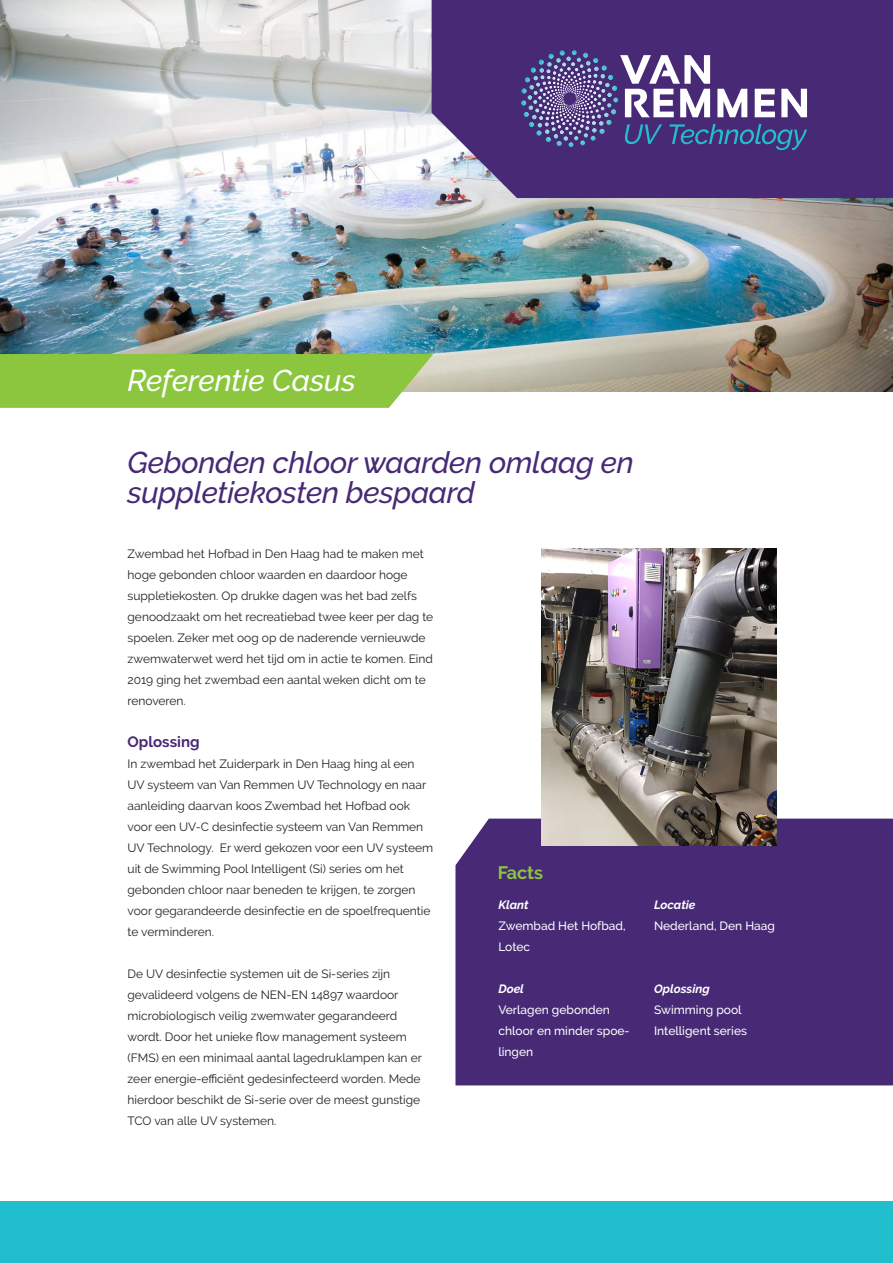
<style>
.page{position:relative;width:893px;height:1263px;background:#fff}
.page>*{position:absolute;margin:0;border:0;box-sizing:border-box;transform-origin:0 0}
.t1{font:italic 500 30px/30px "Raleway";letter-spacing:-.01em;color:#472976}
.body{font:italic 500 30px "Raleway";color:#fff}
.body-2{font:700 18px "Raleway";color:#8bc63e}
.body-3{font:700 15px "Raleway";color:#472976}
.body-4{font:12px/21px "Raleway";color:#231f20}
.body-5{font:500 12px/21px "Raleway";color:#fff}
.body-6{font:italic 700 12px "Raleway";color:#fff}
</style>
<div class="page">
<img style="left:0;top:0;width:893px;height:391px">
<div style="left:432px;top:0;width:461px;height:198px;background:#472976"></div>
<svg style="left:521px;top:50px;width:286px;height:100px;background:#675b95"></svg>
<div style="left:0;top:354px;width:433px;height:54px;background:#8bc63e"></div>
<div style="left:0;top:1201px;width:893px;height:62px;background:#21bece"></div>
<div style="left:455px;top:819px;width:438px;height:266px;background:#472976"></div>
<img style="left:541px;top:549px;width:235px;height:297px">
<p class="body" style="left:128px;top:364px;width:230px">Referentie Casus</p>
<p class="t1" style="left:128px;top:447px;width:508px">Gebonden chloor waarden omlaag en suppletiekosten bespaard</p>
<p class="body-4" style="left:128px;top:543px;width:307px">Zwembad het Hofbad in Den Haag had te maken met hoge gebonden chloor waarden en daardoor hoge suppletiekosten. Op drukke dagen was het bad zelfs genoodzaakt om het recreatiebad twee keer per dag te spoelen. Zeker met oog op de naderende vernieuwde zwemwaterwet werd het tijd om in actie te komen. Eind 2019 ging het zwembad een aantal weken dicht om te renoveren.</p>
<p class="body-3" style="left:128px;top:733px;width:73px">Oplossing</p>
<p class="body-4" style="left:128px;top:753px;width:307px">In zwembad het Zuiderpark in Den Haag hing al een UV systeem van Van Remmen UV Technology en naar aanleiding daarvan koos Zwembad het Hofbad ook voor een UV-C desinfectie systeem van Van Remmen UV Technology. Er werd gekozen voor een UV systeem uit de Swimming Pool Intelligent (Si) series om het gebonden chloor naar beneden te krijgen, te zorgen voor gegarandeerde desinfectie en de spoelfrequentie te verminderen.</p>
<p class="body-4" style="left:128px;top:963px;width:296px">De UV desinfectie systemen uit de Si-series zijn gevalideerd volgens de NEN-EN 14897 waardoor microbiologisch veilig zwemwater gegarandeerd wordt. Door het unieke flow management systeem (FMS) en een minimaal aantal lagedruklampen kan er zeer energie-efficiënt gedesinfecteerd worden. Mede hierdoor beschikt de Si-serie over de meest gunstige TCO van alle UV systemen.</p>
<p class="body-2" style="left:498px;top:862px;width:47px">Facts</p>
<p class="body-6" style="left:498px;top:897px;width:32px">Klant</p>
<p class="body-5" style="left:498px;top:915px;width:129px">Zwembad Het Hofbad,<br>Lotec</p>
<p class="body-6" style="left:498px;top:981px;width:27px">Doel</p>
<p class="body-5" style="left:498px;top:999px;width:133px">Verlagen gebonden chloor en minder spoe&shy;lingen</p>
<p class="body-6" style="left:654px;top:897px;width:43px">Locatie</p>
<p class="body-5" style="left:654px;top:915px;width:122px">Nederland, Den Haag</p>
<p class="body-6" style="left:654px;top:981px;width:57px">Oplossing</p>
<p class="body-5" style="left:654px;top:999px;width:89px">Swimming pool</p>
<p class="body-5" style="left:654px;top:1020px;width:95px">Intelligent series</p>
</div>
